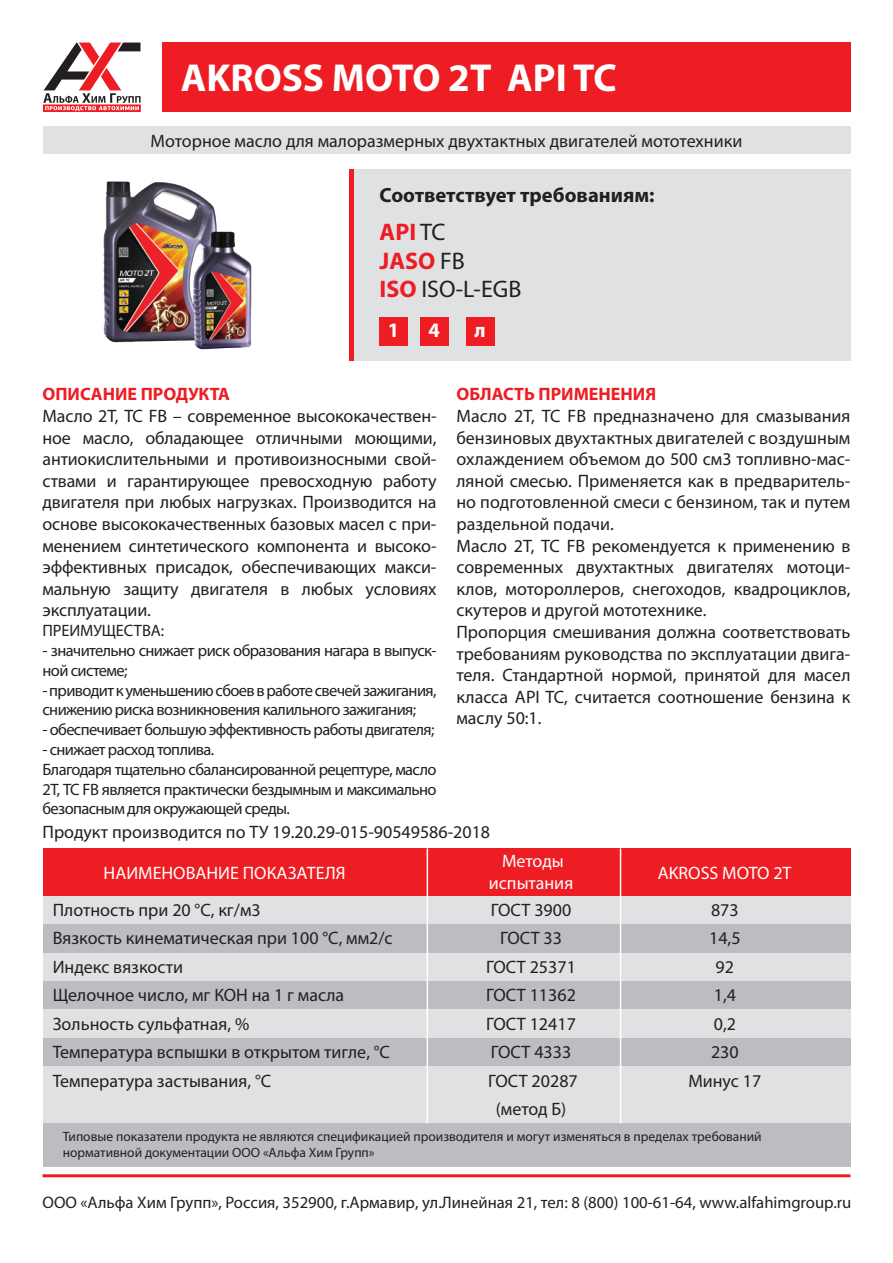
<style>
.page{position:relative;width:893px;height:1263px;background:#fff}
.page>*{position:absolute;margin:0;border:0;box-sizing:border-box;transform-origin:0 0}
.t1{font:700 39.15px "Myriad Pro";color:#fff}
.t2{font:24px/28.8px "Myriad Pro";color:#231f20}
.t3{font:700 20.55px "Myriad Pro";color:#231f20}
.t4{font:700 20.55px "Myriad Pro";color:#fff}
.t5{font:18px/21.6px "Myriad Pro";color:#231f20}
.t6{font:18px/21.6px "Myriad Pro";color:#fff;text-align:center}
.t7{font:700 18px "Myriad Pro";color:#ee1d23}
.t8{font:16.65px "Myriad Pro";color:#231f20}
.t9{font:16.5px/19.8px "Myriad Pro";letter-spacing:-.04em;color:#231f20}
.t10{font:16.5px "Myriad Pro";letter-spacing:-.01em;color:#231f20}
.t11{font:13.5px/16.2px "Myriad Pro";color:#231f20}
.s1{font-weight:700;color:#ee1d23}
</style>
<div class="page">
<div style="left:43px;top:952px;width:807px;height:29px;background:#e0e1e3"></div>
<div style="left:43px;top:896px;width:807px;height:28px;background:#e0e1e3"></div>
<div style="left:43px;top:848px;width:807px;height:48px;background:#ee1d23"></div>
<div style="left:43px;top:924px;width:807px;height:28px;background:#bcbdc0"></div>
<div style="left:43px;top:981px;width:807px;height:28px;background:#bcbdc0"></div>
<div style="left:43px;top:1038px;width:807px;height:28px;background:#bcbdc0"></div>
<div style="left:43px;top:1009px;width:807px;height:29px;background:#e0e1e3"></div>
<div style="left:43px;top:1066px;width:807px;height:57px;background:#e0e1e3"></div>
<div style="left:43px;top:1123px;width:807px;height:44px;background:#bcbdc0"></div>
<svg style="left:43px;top:43px;width:98px;height:69px"></svg>
<div style="left:162px;top:43px;width:688px;height:69px;background:#ee1d23"></div>
<div style="left:43px;top:127px;width:807px;height:27px;background:#e0e1e3"></div>
<div style="left:349px;top:169px;width:501px;height:191px;background:#e0e1e3"></div>
<div style="left:380px;top:317px;width:28px;height:28px;background:#ee1d23"></div>
<div style="left:466px;top:317px;width:28px;height:28px;background:#ee1d23"></div>
<div style="left:420px;top:317px;width:28px;height:28px;background:#ee1d23"></div>
<hr style="left:427px;top:848px;width:1px;height:275px;background:#fff">
<hr style="left:620px;top:848px;width:1px;height:275px;background:#fff">
<hr style="left:43px;top:1174px;width:807px;height:3px;background:#ee1d23">
<div style="left:349px;top:169px;width:5px;height:191px;background:#ed1d23"></div>
<img style="left:103px;top:181px;width:149px;height:169px">
<h1 class="t1" style="left:181px;top:53px;width:437px">AKROSS MOTO 2T API TC</h1>
<p class="t5" style="left:151px;top:129px;width:593px">Моторное масло для малоразмерных двухтактных двигателей мототехники</p>
<p class="t3" style="left:380px;top:182px;width:276px">Соответствует требованиям:</p>
<h2 class="t2" style="left:380px;top:217px;width:143px"><span class="s1">API</span> TC<br><span class="s1">JASO</span> FB<br><span class="s1">ISO</span> ISO-L-EGB</h2>
<p class="t4" style="left:388px;top:317px;width:13px">1</p>
<p class="t4" style="left:428px;top:317px;width:13px">4</p>
<p class="t4" style="left:475px;top:317px;width:13px">л</p>
<p class="t7" style="left:43px;top:382px;width:189px">ОПИСАНИЕ ПРОДУКТА</p>
<p class="t5" style="left:43px;top:405px;width:396px;text-align:justify">Масло 2Т, ТС FB – современное высококачествен&shy;ное масло, обладающее отличными моющими, антиокислительными и противоизносными свой&shy;ствами и гарантирующее превосходную работу двигателя при любых нагрузках. Производится на основе высококачественных базовых масел с при&shy;менением синтетического компонента и высоко&shy;эффективных присадок, обеспечивающих макси&shy;мальную защиту двигателя в любых условиях эксплуатации.</p>
<p class="t10" style="left:43px;top:620px;width:123px">ПРЕИМУЩЕСТВА:</p>
<p class="t9" style="left:43px;top:640px;width:396px">- значительно снижает риск образования нагара в выпуск&shy;ной системе;</p>
<p class="t9" style="left:43px;top:680px;width:396px">- приводит к уменьшению сбоев в работе свечей зажигания, снижению риска возникновения калильного зажигания;</p>
<p class="t9" style="left:43px;top:719px;width:394px">- обеспечивает большую эффективность работы двигателя;</p>
<p class="t9" style="left:43px;top:739px;width:395px">- снижает расход топлива.<br>Благодаря тщательно сбалансированной рецептуре, масло 2Т, ТС FB является практически бездымным и максимально безопасным для окружающей среды.</p>
<p class="t7" style="left:456px;top:382px;width:201px">ОБЛАСТЬ ПРИМЕНЕНИЯ</p>
<p class="t5" style="left:456px;top:405px;width:396px">Масло 2Т, ТС FB предназначено для смазывания бензиновых двухтактных двигателей с воздушным охлаждением объемом до 500 см3 топливно-мас&shy;ляной смесью. Применяется как в предваритель&shy;но подготовленной смеси с бензином, так и путем раздельной подачи.<br>Масло 2Т, ТС FB рекомендуется к применению в современных двухтактных двигателях мотоци&shy;клов, мотороллеров, снегоходов, квадроциклов, скутеров и другой мототехнике.<br>Пропорция смешивания должна соответствовать требованиям руководства по эксплуатации двига&shy;теля. Стандартной нормой, принятой для масел класса API TC, считается соотношение бензина к маслу 50:1.</p>
<p class="t5" style="left:43px;top:821px;width:449px">Продукт производится по ТУ 19.20.29-015-90549586-2018</p>
<p class="t6" style="left:104px;top:862px;width:243px">НАИМЕНОВАНИЕ ПОКАЗАТЕЛЯ</p>
<p class="t5" style="left:53px;top:895px;width:341px;line-height:28.5px">Плотность при 20 °С, кг/м3<br>Вязкость кинематическая при 100 °С, мм2/с<br>Индекс вязкости<br>Щелочное число, мг КОН на 1 г масла<br>Зольность сульфатная, %<br>Температура вспышки в открытом тигле, °С<br>Температура застывания, °С</p>
<p class="t6" style="left:489px;top:850px;width:86px">Методы испытания</p>
<p class="t5" style="left:486px;top:895px;width:93px;line-height:28.5px;text-align:center">ГОСТ 3900<br>ГОСТ 33<br>ГОСТ 25371<br>ГОСТ 11362<br>ГОСТ 12417<br>ГОСТ 4333<br>ГОСТ 20287 (метод Б)</p>
<p class="t6" style="left:658px;top:862px;width:135px">AKROSS MOTO 2T</p>
<p class="t5" style="left:688px;top:895px;width:74px;line-height:28.5px;text-align:center">873<br>14,5<br>92<br>1,4<br>0,2<br>230<br>Минус 17</p>
<p class="t11" style="left:63px;top:1128px;width:701px">Типовые показатели продукта не являются спецификацией производителя и могут изменяться в пределах требований нормативной документации ООО «Альфа Хим Групп»</p>
<p class="t8" style="left:43px;top:1192px;width:810px">ООО «Альфа Хим Групп», Россия, 352900, г.Армавир, ул.Линейная 21, тел: 8 (800) 100-61-64, www.alfahimgroup.ru</p>
</div>
